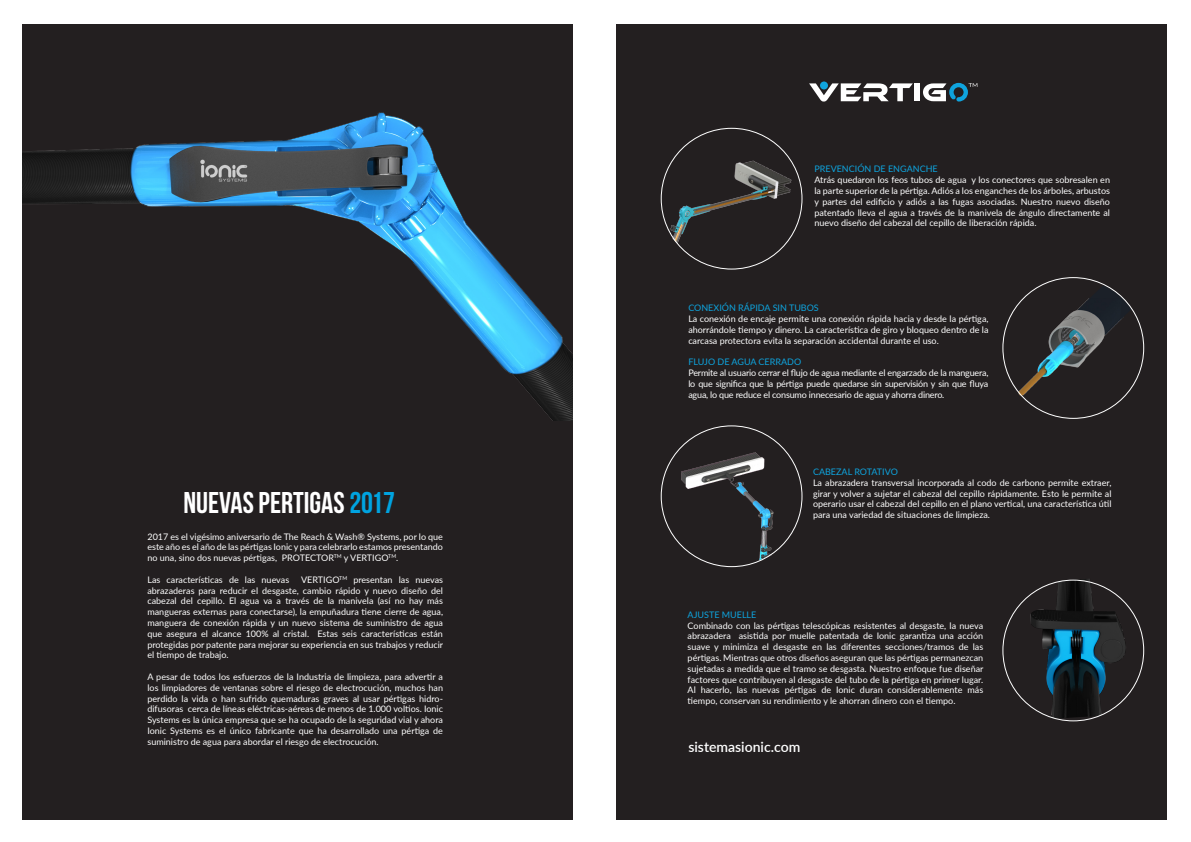
<style>
.page{position:relative;width:1191px;height:842px;background:#fff}
.page>*{position:absolute;margin:0;border:0;box-sizing:border-box;transform-origin:0 0}
.t1{font:700 30px "Bebas Neue";color:#fff}
.t2{font:600 14px "Lato";color:#fff}
.t3{font:9px/10.8px "Lato";color:#fff;text-align:justify}
.t4{font:9px "Lato";color:#0ea4de}
.s1{color:#00a3e0}
</style>
<div class="page">
<div style="left:23px;top:24px;width:550px;height:795px;background:#231f20"></div>
<div style="left:616px;top:24px;width:550px;height:795px;background:#231f20"></div>
<svg style="left:809px;top:83px;width:103px;height:19px"></svg>
<div style="left:914px;top:83px;width:6px;height:18px;background:#fff"></div>
<div style="left:820px;top:81px;width:8px;height:8px;background:#0fa4de;border-radius:50%"></div>
<svg style="left:923px;top:83px;width:54px;height:19px"></svg>
<img style="left:23px;top:112px;width:550px;height:309px">
<img style="left:664px;top:425px;width:139px;height:136px">
<img style="left:1017px;top:298px;width:110px;height:98px">
<svg style="left:1090px;top:285px;width:41px;height:34px"></svg>
<img style="left:1015px;top:579px;width:130px;height:142px">
<img style="left:663px;top:155px;width:129px;height:91px">
<p class="t1" style="left:183px;top:486px;width:213px">NUEVAS PERTIGAS <span class="s1">2017</span></p>
<p class="t3" style="left:147px;top:530px;width:297px">2017 es el vigésimo aniversario de The Reach &amp; Wash® Systems, por lo que este año es el año de las pértigas Ionic y para celebrarlo estamos presentando no una, sino dos nuevas pértigas, PROTECTOR<sup>TM</sup> y VERTIGO<sup>TM</sup>.</p>
<p class="t3" style="left:147px;top:574px;width:143px">Las características de las nuevas</p>
<p class="t3" style="left:147px;top:574px;width:297px;text-indent:154px">VERTIGO<sup>TM</sup> presentan las nuevas abrazaderas para reducir el desgaste, cambio rápido y nuevo diseño del cabezal del cepillo. El agua va a través de la manivela (así no hay más mangueras externas para conectarse), la empuñadura tiene cierre de agua, manguera de conexión rápida y un nuevo sistema de suministro de agua que asegura el alcance 100% al cristal. Estas seis características están protegidas por patente para mejorar su experiencia en sus trabajos y reducir el tiempo de trabajo.</p>
<p class="t3" style="left:147px;top:671px;width:297px">A pesar de todos los esfuerzos de la Industria de limpieza, para advertir a los limpiadores de ventanas sobre el riesgo de electrocución, muchos han perdido la vida o han sufrido quemaduras graves al usar pértigas hidro&shy;difusoras cerca de líneas eléctricas-aéreas de menos de 1.000 voltios. Ionic Systems es la única empresa que se ha ocupado de la seguridad vial y ahora Ionic Systems es el único fabricante que ha desarrollado una pértiga de suministro de agua para abordar el riesgo de electrocución.</p>
<p class="t4" style="left:814px;top:163px;width:125px">PREVENCIÓN DE ENGANCHE</p>
<p class="t3" style="left:814px;top:174px;width:297px">Atrás quedaron los feos tubos de agua y los conectores que sobresalen en la parte superior de la pértiga. Adiós a los enganches de los árboles, arbustos y partes del edificio y adiós a las fugas asociadas. Nuestro nuevo diseño patentado lleva el agua a través de la manivela de ángulo directamente al nuevo diseño del cabezal del cepillo de liberación rápida.</p>
<p class="t4" style="left:688px;top:301px;width:132px">CONEXIÓN RÁPIDA SIN TUBOS</p>
<p class="t3" style="left:688px;top:313px;width:302px">La conexión de encaje permite una conexión rápida hacia y desde la pértiga, ahorrándole tiempo y dinero. La característica de giro y bloqueo dentro de la carcasa protectora evita la separación accidental durante el uso.</p>
<p class="t4" style="left:688px;top:355px;width:114px">FLUJO DE AGUA CERRADO</p>
<p class="t3" style="left:688px;top:367px;width:301px">Permite al usuario cerrar el flujo de agua mediante el engarzado de la manguera, lo que significa que la pértiga puede quedarse sin supervisión y sin que fluya agua, lo que reduce el consumo innecesario de agua y ahorra dinero.</p>
<p class="t4" style="left:813px;top:465px;width:86px">CABEZAL ROTATIVO</p>
<p class="t3" style="left:813px;top:477px;width:300px">La abrazadera transversal incorporada al codo de carbono permite extraer, girar y volver a sujetar el cabezal del cepillo rápidamente. Esto le permite al operario usar el cabezal del cepillo en el plano vertical, una característica útil para una variedad de situaciones de limpieza.</p>
<p class="t4" style="left:687px;top:608px;width:70px">AJUSTE MUELLE</p>
<p class="t3" style="left:687px;top:619px;width:297px">Combinado con las pértigas telescópicas resistentes al desgaste, la nueva abrazadera asistida por muelle patentada de Ionic garantiza una acción suave y minimiza el desgaste en las diferentes secciones/tramos de las pértigas. Mientras que otros diseños aseguran que las pértigas permanezcan sujetadas a medida que el tramo se desgasta. Nuestro enfoque fue diseñar factores que contribuyen al desgaste del tubo de la pértiga en primer lugar.<br>Al hacerlo, las nuevas pértigas de Ionic duran considerablemente más tiempo, conservan su rendimiento y le ahorran dinero con el tiempo.</p>
<p class="t2" style="left:688px;top:736px;width:113px">sistemasionic.com</p>
</div>
